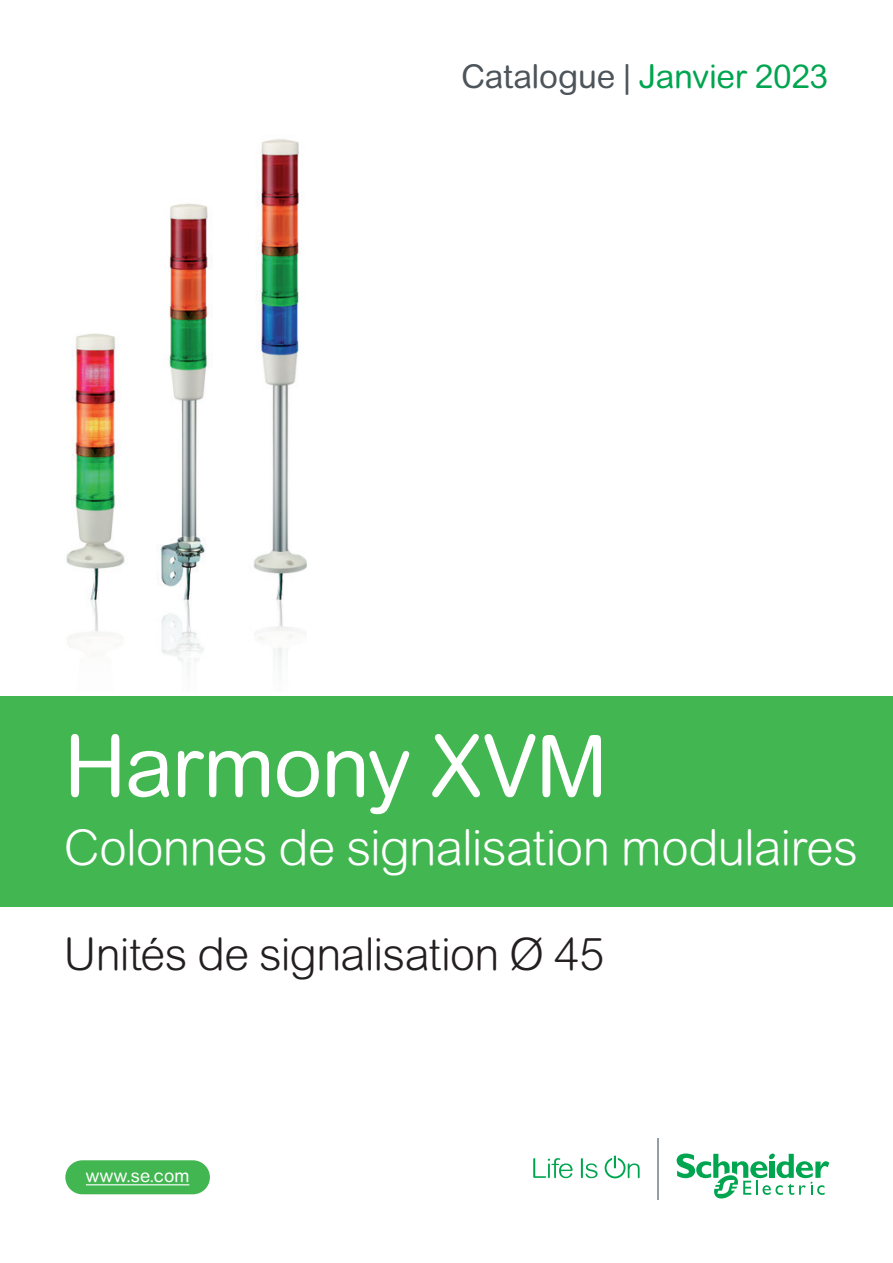
<style>
.page{position:relative;width:893px;height:1263px;background:#fff}
.page>*{position:absolute;margin:0;border:0;box-sizing:border-box;transform-origin:0 0}
.Front_title__55_Regu{font:85.5px "Arial Rounded MT Pro";letter-spacing:-.015em;color:#fff}
.Front_title__55_Regu-2{font:300 49.5px "Arial Rounded MT Pro";letter-spacing:-.015em;color:#fff}
.Front_sub_title__40{font:300 45px "Arial Rounded MT Pro";letter-spacing:-.015em;color:#231f20}
.Front_Catalog___Mont{font:33px "Arial Rounded MT Pro";letter-spacing:-.01em;color:#00a54f}
.t1{font:18px "Arial Rounded MT Pro";color:#fff}
.s1{color:#4d545a}
</style>
<div class="page">
<div style="left:65px;top:1160px;width:145px;height:34px;background:#42b751;border-radius:17px"></div>
<svg style="left:533px;top:1158px;width:40px;height:20px"></svg>
<svg style="left:581px;top:1158px;width:17px;height:20px"></svg>
<svg style="left:605px;top:1156px;width:35px;height:22px"></svg>
<svg style="left:677px;top:1153px;width:152px;height:46px"></svg>
<hr style="left:658px;top:1138px;width:1px;height:61px;background:#959ea4">
<div style="left:0;top:696px;width:893px;height:211px;background:#42b751"></div>
<hr style="left:86px;top:1184px;width:103px;height:1px;background:#fff">
<img style="left:66px;top:139px;width:240px;height:531px">
<p class="Front_Catalog___Mont" style="left:461px;top:57px;width:369px"><span class="s1">Catalogue |</span> Janvier 2023</p>
<p class="Front_title__55_Regu" style="left:64px;top:716px;width:545px">Harmony XVM</p>
<p class="Front_title__55_Regu-2" style="left:64px;top:819px;width:795px">Colonnes de signalisation modulaires</p>
<p class="Front_sub_title__40" style="left:64px;top:928px;width:542px">Unités de signalisation Ø 45</p>
<p class="t1" style="left:86px;top:1165px;width:105px">www.se.com</p>
</div>
